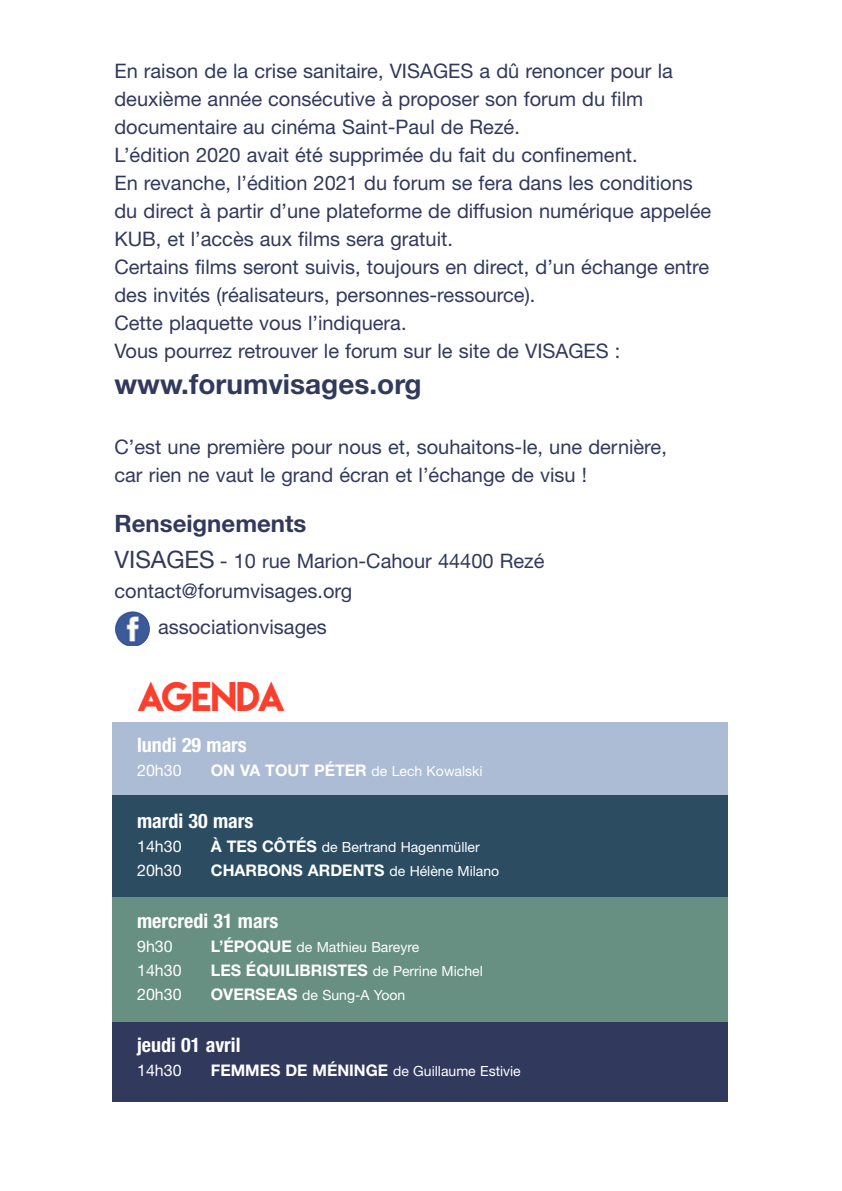
<style>
.page{position:relative;width:842px;height:1191px;background:#fff}
.page>*{position:absolute;margin:0;border:0;box-sizing:border-box;transform-origin:0 0}
.t1{font:36px "Lemon Milk";letter-spacing:-.02em;color:#fc3e2d}
.t2{font:700 28px "Helvetica Neue";color:#31395d}
.t3{font:700 24px "Helvetica Neue";color:#31395d}
.t4{font:20px/28px "Helvetica Neue";color:#31395d}
.t5{font:700 condensed 20px "Helvetica Neue";color:#fff}
.t6{font:700 16px "Helvetica Neue";color:#fff}
.t7{font:16px "Helvetica Neue";color:#fff}
.t8{font:14px "Helvetica Neue";color:#fff}
.s1{font-size:24px}
.s2{font-weight:700;font-size:16px}
.s3{font-weight:400;font-size:14px}
</style>
<div class="page">
<div style="left:112px;top:721px;width:616px;height:74px;background:#abbcd4"></div>
<div style="left:112px;top:795px;width:616px;height:102px;background:#2b4c61"></div>
<div style="left:112px;top:897px;width:616px;height:125px;background:#678f82"></div>
<div style="left:112px;top:1022px;width:616px;height:79px;background:#31395d"></div>
<svg style="left:115px;top:610px;width:35px;height:37px"></svg>
<img style="left:115px;top:612px;width:35px;height:34px;border-radius:50%">
<p class="t4" style="left:114px;top:59px;width:598px">En raison de la crise sanitaire, VISAGES a dû renoncer pour la deuxième année consécutive à proposer son forum du film documentaire au cinéma Saint-Paul de Rezé.<br>L’édition 2020 avait été supprimée du fait du confinement.<br>En revanche, l’édition 2021 du forum se fera dans les conditions du direct à partir d’une plateforme de diffusion numérique appelée KUB, et l’accès aux films sera gratuit.<br>Certains films seront suivis, toujours en direct, d’un échange entre des invités (réalisateurs, personnes-ressource).<br>Cette plaquette vous l’indiquera.<br>Vous pourrez retrouver le forum sur le site de VISAGES :</p>
<h2 class="t2" style="left:114px;top:374px;width:309px">www.forumvisages.org</h2>
<p class="t4" style="left:114px;top:435px;width:554px">C’est une première pour nous et, souhaitons-le, une dernière, car rien ne vaut le grand écran et l’échange de visu !</p>
<p class="t3" style="left:114px;top:515px;width:193px">Renseignements</p>
<p class="t4" style="left:114px;top:548px;width:432px;line-height:29.8px"><span class="s1">VISAGES</span> - 10 rue Marion-Cahour 44400 Rezé contact@forumvisages.org</p>
<p class="t4" style="left:158px;top:614px;width:170px">associationvisages</p>
<h1 class="t1" style="left:137px;top:677px;width:150px">AGENDA</h1>
<p class="t5" style="left:137px;top:737px;width:111px">lundi 29 mars</p>
<p class="t7" style="left:137px;top:764px;width:46px">20h30</p>
<p class="t8" style="left:211px;top:766px;width:273px"><span class="s2">ON VA TOUT PÉTER</span> de Lech Kowalski</p>
<p class="t5" style="left:137px;top:813px;width:118px">mardi 30 mars</p>
<p class="t7" style="left:137px;top:840px;width:46px">14h30</p>
<p class="t8" style="left:211px;top:842px;width:270px"><span class="s2">À TES CÔTÉS</span> de Bertrand Hagenmüller</p>
<p class="t7" style="left:137px;top:864px;width:46px">20h30</p>
<p class="t6" style="left:211px;top:864px;width:290px">CHARBONS ARDENTS <span class="s3">de Hélène Milano</span></p>
<p class="t5" style="left:137px;top:913px;width:143px">mercredi 31 mars</p>
<p class="t7" style="left:137px;top:940px;width:37px">9h30</p>
<p class="t8" style="left:211px;top:942px;width:210px"><span class="s2">L’ÉPOQUE</span> de Mathieu Bareyre</p>
<p class="t7" style="left:137px;top:964px;width:46px">14h30</p>
<p class="t6" style="left:211px;top:964px;width:274px">LES ÉQUILIBRISTES <span class="s3">de Perrine Michel</span></p>
<p class="t7" style="left:137px;top:988px;width:46px">20h30</p>
<p class="t8" style="left:211px;top:990px;width:196px"><span class="s2">OVERSEAS</span> de Sung-A Yoon</p>
<p class="t5" style="left:137px;top:1037px;width:105px">jeudi 01 avril</p>
<p class="t7" style="left:137px;top:1064px;width:46px">14h30</p>
<p class="t8" style="left:211px;top:1066px;width:311px"><span class="s2">FEMMES DE MÉNINGE</span> de Guillaume Estivie</p>
</div>
